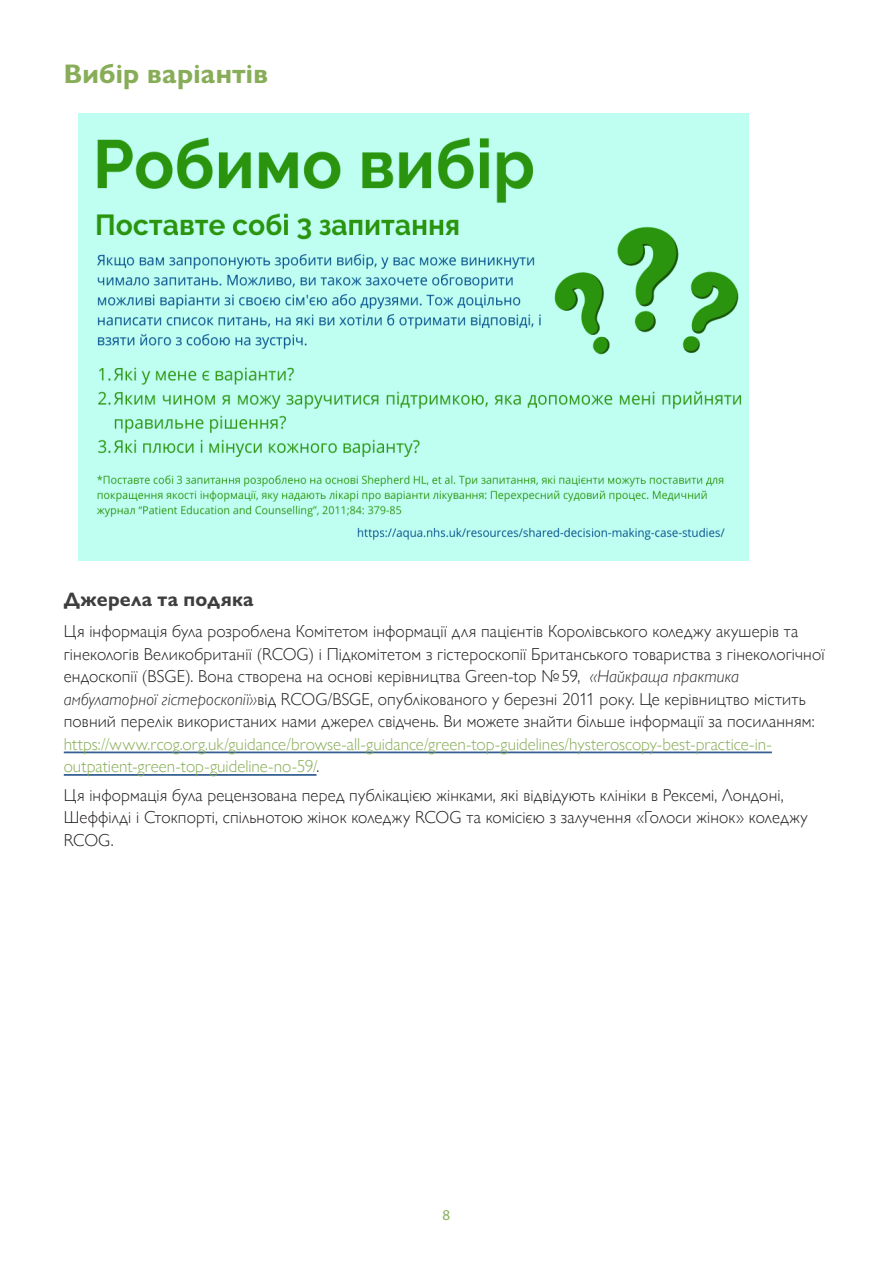
<style>
.page{position:relative;width:893px;height:1263px;background:#fff}
.page>*{position:absolute;margin:0;border:0;box-sizing:border-box;transform-origin:0 0}
.PI_A_head{font:700 27px "Gill Sans Nova";letter-spacing:.01em;color:#88ad58}
.PI_C_head{font:700 19.5px "Gill Sans Nova";letter-spacing:.01em;color:#3e3e3f}
.PI_Sources_text{font:300 17.25px/22.5px "Gill Sans Nova";letter-spacing:.01em;color:#231f20}
.t1{font:15px "Myriad Pro";color:#88ad58}
.s1{font-style:italic}
.s2{color:#88ad58}
</style>
<div class="page">
<hr style="left:64px;top:751px;width:708px;height:2px;background:#365f91">
<hr style="left:64px;top:774px;width:253px;height:2px;background:#365f91">
<img style="left:79px;top:113px;width:669px;height:448px">
<p class="PI_A_head" style="left:64px;top:58px;width:206px">Вибір варіантів</p>
<p class="PI_C_head" style="left:64px;top:587px;width:191px">Джерела та подяка</p>
<p class="PI_Sources_text" style="left:64px;top:620px;width:762px">Ця інформація була розроблена Комітетом інформації для пацієнтів Королівського коледжу акушерів та гінекологів Великобританії (RCOG) і Підкомітетом з гістероскопії Британського товариства з гінекологічної ендоскопії (BSGE). Вона створена на основі керівництва Green-top №59, <span class="s1">«Найкраща практика амбулаторної гістероскопії»</span>від RCOG/BSGE, опублікованого у березні 2011 року. Це керівництво містить повний перелік використаних нами джерел свідчень. Ви можете знайти більше інформації за посиланням: <span class="s2">https://www.rcog.org.uk/guidance/browse-all-guidance/green-top-guidelines/hysteroscopy-best-practice-in&shy;outpatient-green-top-guideline-no-59/</span>.</p>
<p class="PI_Sources_text" style="left:64px;top:784px;width:745px">Ця інформація була рецензована перед публікацією жінками, які відвідують клініки в Рексемі, Лондоні,<br>Шеффілді і Стокпорті, спільнотою жінок коледжу RCOG та комісією з залучення «Голоси жінок» коледжу<br>RCOG.</p>
<p class="t1" style="left:443px;top:1205px;width:9px">8</p>
</div>
